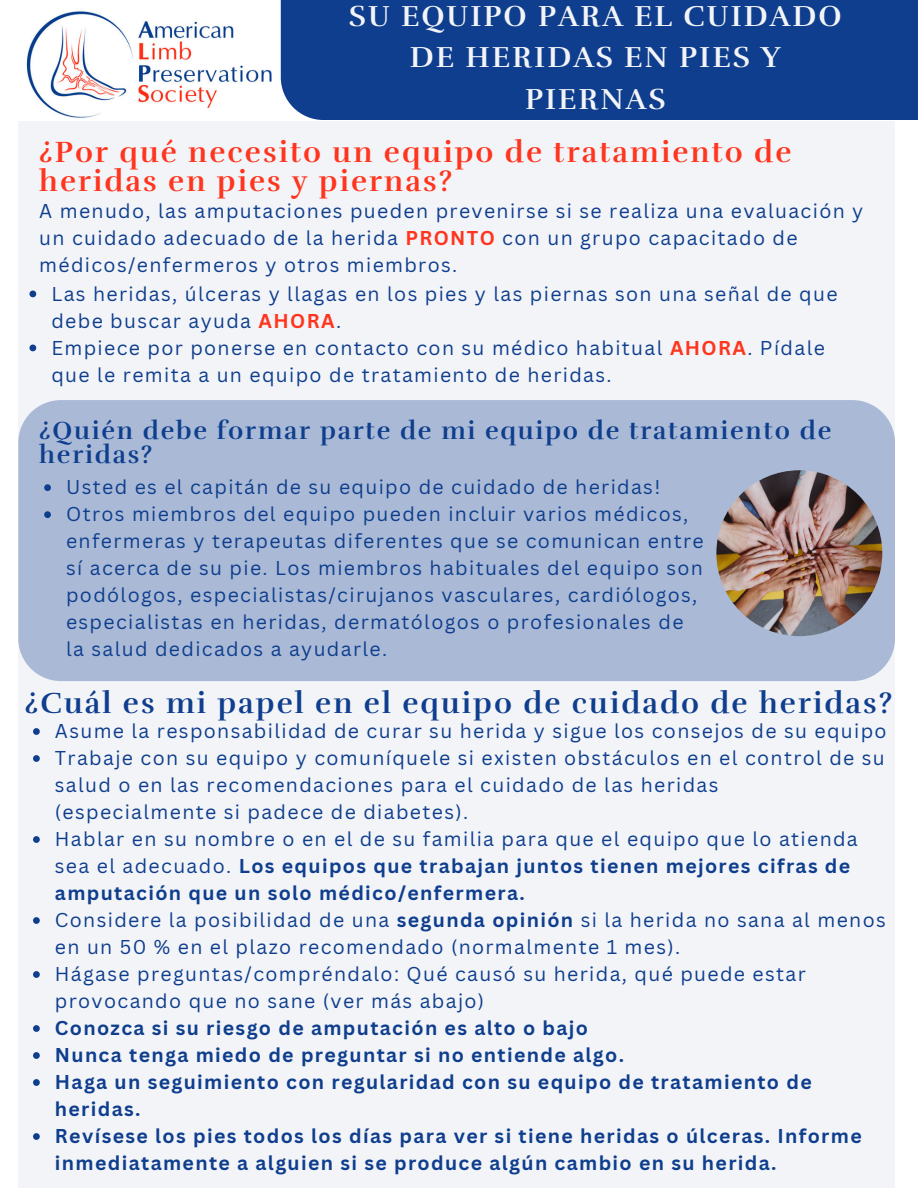
<style>
.page{position:relative;width:918px;height:1188px;background:#fff}
.page>*{position:absolute;margin:0;border:0;box-sizing:border-box;transform-origin:0 0}
.t1{font:700 30px/29.2px "Rufina";letter-spacing:.07em;color:#ff351e}
.t2{font:700 30px "Rufina";letter-spacing:.07em;color:#0e3e8d}
.t3{font:700 29.7px/41.2px "Rufina";letter-spacing:.07em;color:#f3f4f8;text-align:center}
.t4{font:700 25.5px/24.8px "Rufina";letter-spacing:.07em;color:#0e3e8d}
.t5{font:19.5px/27px "Canva Sans";letter-spacing:.07em;color:#0e3e8d}
.t6{font:700 19.5px/27px "Canva Sans";letter-spacing:.07em;color:#0e3e8d}
.s1{font-weight:700;color:#ff351e}
.s2{font-weight:700}
</style>
<div class="page">
<div style="left:18px;top:122px;width:877px;height:1066px;background:#f3f4f8"></div>
<div style="left:281px;top:0;width:637px;height:120px;background:#0e3e8d"></div>
<svg style="left:29px;top:291px;width:7px;height:6px"></svg>
<svg style="left:29px;top:345px;width:7px;height:6px"></svg>
<div style="left:18px;top:400px;width:877px;height:281px;background:#aabad6"></div>
<svg style="left:44px;top:484px;width:7px;height:7px"></svg>
<svg style="left:44px;top:511px;width:7px;height:7px"></svg>
<img style="left:26px;top:11px;width:246px;height:107px">
<svg style="left:33px;top:728px;width:7px;height:7px"></svg>
<svg style="left:33px;top:755px;width:7px;height:7px"></svg>
<svg style="left:33px;top:836px;width:7px;height:7px"></svg>
<svg style="left:33px;top:917px;width:7px;height:7px"></svg>
<svg style="left:33px;top:971px;width:7px;height:7px"></svg>
<svg style="left:33px;top:1025px;width:7px;height:7px"></svg>
<svg style="left:33px;top:1052px;width:7px;height:7px"></svg>
<svg style="left:33px;top:1079px;width:7px;height:7px"></svg>
<svg style="left:33px;top:1133px;width:7px;height:7px"></svg>
<img style="left:716px;top:470px;width:166px;height:166px;border-radius:50%">
<h2 class="t3" style="left:349px;top:-4px;width:494px">SU EQUIPO PARA EL CUIDADO<br>DE HERIDAS EN PIES Y<br>PIERNAS</h2>
<h1 class="t1" style="left:39px;top:137px;width:754px">¿Por qué necesito un equipo de tratamiento de heridas en pies y piernas?</h1>
<p class="t5" style="left:39px;top:197px;width:826px">A menudo, las amputaciones pueden prevenirse si se realiza una evaluación y un cuidado adecuado de la herida <span class="s1">PRONTO</span> con un grupo capacitado de médicos/enfermeros y otros miembros.</p>
<p class="t5" style="left:51px;top:280px;width:788px">Las heridas, úlceras y llagas en los pies y las piernas son una señal de que debe buscar ayuda <span class="s1">AHORA</span>.<br>Empiece por ponerse en contacto con su médico habitual <span class="s1">AHORA</span>. Pídale que le remita a un equipo de tratamiento de heridas.</p>
<h3 class="t4" style="left:39px;top:418px;width:794px">¿Quién debe formar parte de mi equipo de tratamiento de heridas?</h3>
<p class="t5" style="left:66px;top:474px;width:639px">Usted es el capitán de su equipo de cuidado de heridas!<br>Otros miembros del equipo pueden incluir varios médicos, enfermeras y terapeutas diferentes que se comunican entre sí acerca de su pie. Los miembros habituales del equipo son podólogos, especialistas/cirujanos vasculares, cardiólogos, especialistas en heridas, dermatólogos o profesionales de la salud dedicados a ayudarle.</p>
<h1 class="t2" style="left:25px;top:685px;width:869px">¿Cuál es mi papel en el equipo de cuidado de heridas?</h1>
<p class="t5" style="left:55px;top:718px;width:833px">Asume la responsabilidad de curar su herida y sigue los consejos de su equipo Trabaje con su equipo y comuníquele si existen obstáculos en el control de su salud o en las recomendaciones para el cuidado de las heridas<br>(especialmente si padece de diabetes).<br>Hablar en su nombre o en el de su familia para que el equipo que lo atienda sea el adecuado. <span class="s2">Los equipos que trabajan juntos tienen mejores cifras de amputación que un solo médico/enfermera.<br></span>Considere la posibilidad de una <span class="s2">segunda opinión</span> si la herida no sana al menos en un 50 % en el plazo recomendado (normalmente 1 mes).<br>Hágase preguntas/compréndalo: Qué causó su herida, qué puede estar provocando que no sane (ver más abajo)</p>
<p class="t6" style="left:55px;top:1015px;width:808px">Conozca si su riesgo de amputación es alto o bajo<br>Nunca tenga miedo de preguntar si no entiende algo.<br>Haga un seguimiento con regularidad con su equipo de tratamiento de heridas.<br>Revísese los pies todos los días para ver si tiene heridas o úlceras. Informe inmediatamente a alguien si se produce algún cambio en su herida.</p>
</div>
